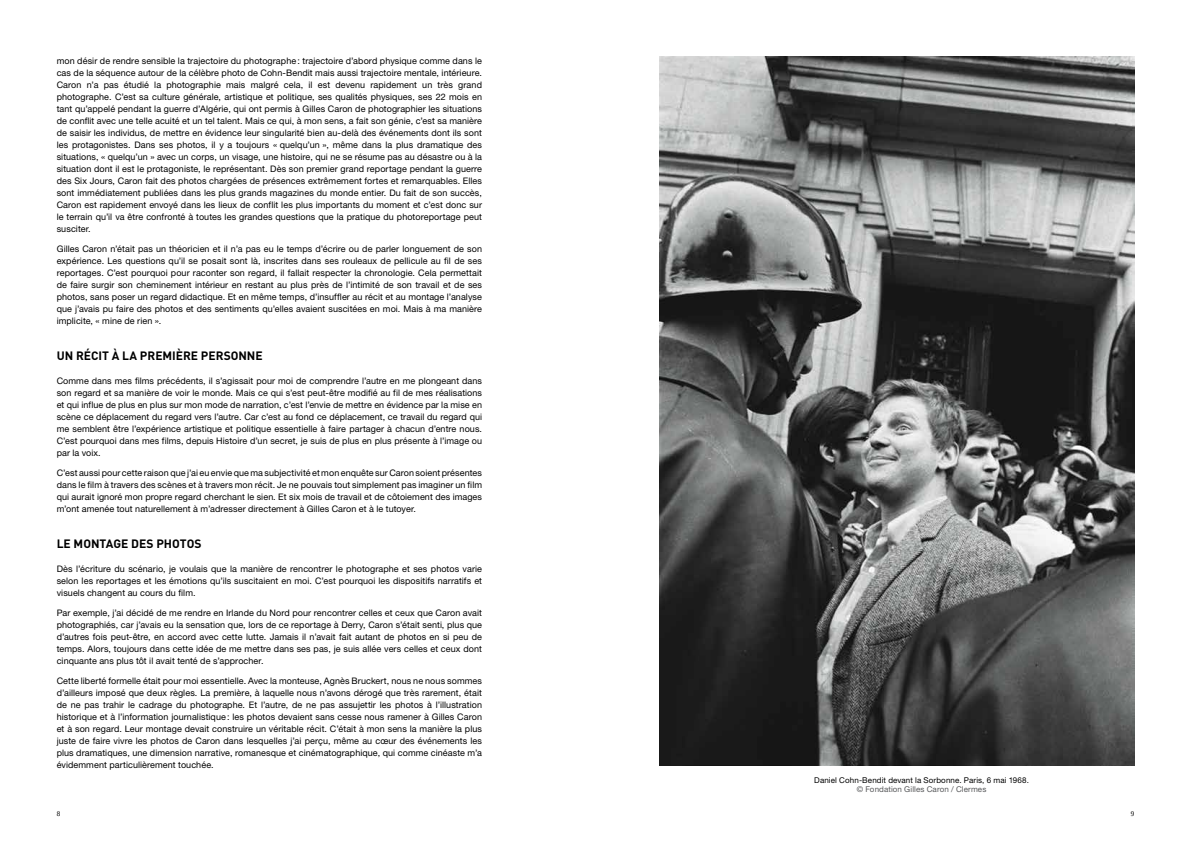
<style>
.page{position:relative;width:1191px;height:842px;background:#fff}
.page>*{position:absolute;margin:0;border:0;box-sizing:border-box;transform-origin:0 0}
.t1{font:700 12px "DIN";color:#000}
.t2{font:9px/12px "Helvetica Neue";letter-spacing:.01em;color:#000;text-align:justify}
.t3{font:8px "Helvetica Neue";letter-spacing:.015em;color:#000}
.t4{font:8px "Helvetica Neue";letter-spacing:.01em;color:#57585a}
.t5{font:7px "Liberation Serif";color:#000}
</style>
<div class="page">
<img style="left:659px;top:57px;width:475px;height:708px">
<p class="t2" style="left:57px;top:54px;width:427px">mon désir de rendre sensible la trajectoire du photographe: trajectoire d’abord physique comme dans le cas de la séquence autour de la célèbre photo de Cohn-Bendit mais aussi trajectoire mentale, intérieure.<br>Caron n’a pas étudié la photographie mais malgré cela, il est devenu rapidement un très grand photographe. C’est sa culture générale, artistique et politique, ses qualités physiques, ses 22 mois en tant qu’appelé pendant la guerre d’Algérie, qui ont permis à Gilles Caron de photographier les situations de conflit avec une telle acuité et un tel talent. Mais ce qui, à mon sens, a fait son génie, c’est sa manière de saisir les individus, de mettre en évidence leur singularité bien au-delà des événements dont ils sont les protagonistes. Dans ses photos, il y a toujours « quelqu’un », même dans la plus dramatique des situations, « quelqu’un » avec un corps, un visage, une histoire, qui ne se résume pas au désastre ou à la situation dont il est le protagoniste, le représentant. Dès son premier grand reportage pendant la guerre des Six Jours, Caron fait des photos chargées de présences extrêmement fortes et remarquables. Elles sont immédiatement publiées dans les plus grands magazines du monde entier. Du fait de son succès, Caron est rapidement envoyé dans les lieux de conflit les plus importants du moment et c’est donc sur le terrain qu’il va être confronté à toutes les grandes questions que la pratique du photoreportage peut susciter.</p>
<p class="t2" style="left:57px;top:242px;width:427px">Gilles Caron n’était pas un théoricien et il n’a pas eu le temps d’écrire ou de parler longuement de son expérience. Les questions qu’il se posait sont là, inscrites dans ses rouleaux de pellicule au fil de ses reportages. C’est pourquoi pour raconter son regard, il fallait respecter la chronologie. Cela permettait de faire surgir son cheminement intérieur en restant au plus près de l’intimité de son travail et de ses photos, sans poser un regard didactique. Et en même temps, d’insuffler au récit et au montage l’analyse que j’avais pu faire des photos et des sentiments qu’elles avaient suscitées en moi. Mais à ma manière implicite, « mine de rien ».</p>
<h1 class="t1" style="left:57px;top:348px;width:207px">UN RÉCIT À LA PREMIÈRE PERSONNE</h1>
<p class="t2" style="left:57px;top:374px;width:427px">Comme dans mes films précédents, il s’agissait pour moi de comprendre l’autre en me plongeant dans son regard et sa manière de voir le monde. Mais ce qui s’est peut-être modifié au fil de mes réalisations et qui influe de plus en plus sur mon mode de narration, c’est l’envie de mettre en évidence par la mise en scène ce déplacement du regard vers l’autre. Car c’est au fond ce déplacement, ce travail du regard qui me semblent être l’expérience artistique et politique essentielle à faire partager à chacun d’entre nous.<br>C’est pourquoi dans mes films, depuis Histoire d’un secret, je suis de plus en plus présente à l’image ou par la voix.</p>
<p class="t2" style="left:57px;top:466px;width:427px">C’est aussi pour cette raison que j’ai eu envie que ma subjectivité et mon enquête sur Caron soient présentes dans le film à travers des scènes et à travers mon récit. Je ne pouvais tout simplement pas imaginer un film qui aurait ignoré mon propre regard cherchant le sien. Et six mois de travail et de côtoiement des images m’ont amenée tout naturellement à m’adresser directement à Gilles Caron et à le tutoyer.</p>
<h1 class="t1" style="left:57px;top:536px;width:146px">LE MONTAGE DES PHOTOS</h1>
<p class="t2" style="left:57px;top:562px;width:427px">Dès l’écriture du scénario, je voulais que la manière de rencontrer le photographe et ses photos varie selon les reportages et les émotions qu’ils suscitaient en moi. C’est pourquoi les dispositifs narratifs et visuels changent au cours du film.</p>
<p class="t2" style="left:57px;top:606px;width:427px">Par exemple, j’ai décidé de me rendre en Irlande du Nord pour rencontrer celles et ceux que Caron avait photographiés, car j’avais eu la sensation que, lors de ce reportage à Derry, Caron s’était senti, plus que d’autres fois peut-être, en accord avec cette lutte. Jamais il n’avait fait autant de photos en si peu de temps. Alors, toujours dans cette idée de me mettre dans ses pas, je suis allée vers celles et ceux dont cinquante ans plus tôt il avait tenté de s’approcher.</p>
<p class="t2" style="left:57px;top:674px;width:427px">Cette liberté formelle était pour moi essentielle. Avec la monteuse, Agnès Bruckert, nous ne nous sommes d’ailleurs imposé que deux règles. La première, à laquelle nous n’avons dérogé que très rarement, était de ne pas trahir le cadrage du photographe. Et l’autre, de ne pas assujettir les photos à l’illustration historique et à l’information journalistique: les photos devaient sans cesse nous ramener à Gilles Caron et à son regard. Leur montage devait construire un véritable récit. C’était à mon sens la manière la plus juste de faire vivre les photos de Caron dans lesquelles j’ai perçu, même au cœur des événements les plus dramatiques, une dimension narrative, romanesque et cinématographique, qui comme cinéaste m’a évidemment particulièrement touchée.</p>
<p class="t3" style="left:814px;top:775px;width:216px">Daniel Cohn-Bendit devant la Sorbonne. Paris, 6 mai 1968.</p>
<p class="t4" style="left:856px;top:784px;width:131px">© Fondation Gilles Caron / Clermes</p>
<p class="t5" style="left:57px;top:809px;width:5px">8</p>
<p class="t5" style="left:1130px;top:809px;width:5px">9</p>
</div>
